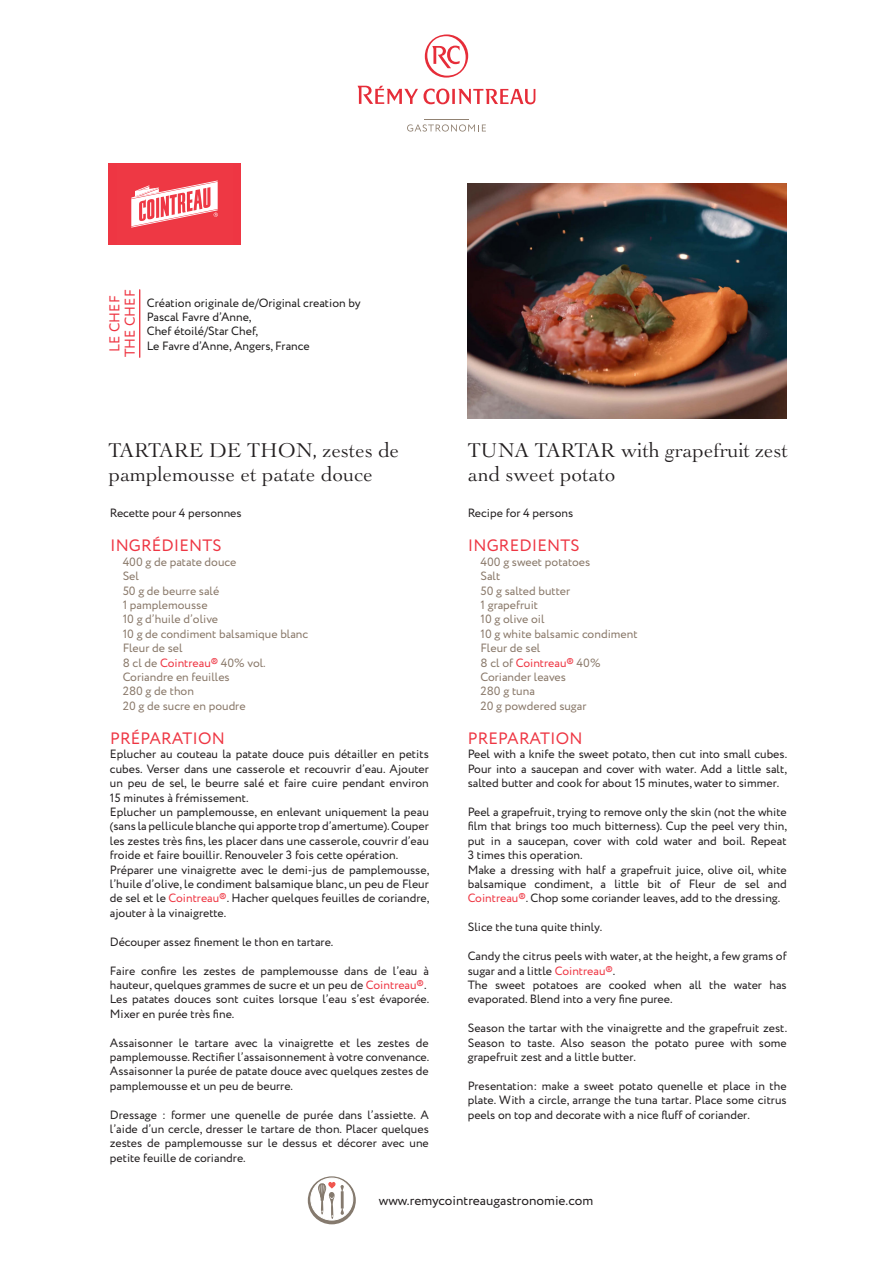
<style>
.page{position:relative;width:893px;height:1263px;background:#fff}
.page>*{position:absolute;margin:0;border:0;box-sizing:border-box;transform-origin:0 0}
.TITRE_RECETTE{font:19.5px/23.4px "Le Cochin BQ";letter-spacing:.01em;color:#231f20}
.TITRE_PARAGRAPHE{font:16.5px "Circe";letter-spacing:.01em;color:#ee3643}
.TITRE_PARAGRAPHE-2{font:14.25px "Circe";letter-spacing:.01em;color:#ee3643}
.t1{font:13.5px "Circe";color:#231f20}
.TEXTE{font:12px/14.4px "Circe";color:#231f20;text-align:justify}
.INGREDIENTS{font:12px "Circe";color:#897869}
.CHEF{font:12px "Circe";color:#1e1c1c}
.INGREDIENTS-2{font:12px "Circe";color:#ee3643}
.s1{color:#ee3643}
.s2{color:#897869}
</style>
<div class="page">
<svg style="left:308px;top:1176px;width:48px;height:48px"></svg>
<div style="left:311px;top:1178px;width:42px;height:42px;background:#fff;border-radius:50%"></div>
<div style="left:311px;top:1178px;width:42px;height:42px;border:1px solid #fff;border-radius:50%"></div>
<svg style="left:318px;top:1176px;width:26px;height:43px"></svg>
<svg style="left:358px;top:86px;width:177px;height:18px"></svg>
<svg style="left:425px;top:34px;width:43px;height:44px"></svg>
<hr style="left:424px;top:119px;width:45px;height:1px;background:#918273">
<svg style="left:407px;top:124px;width:79px;height:8px"></svg>
<img style="left:468px;top:183px;width:319px;height:235px">
<div style="left:108px;top:164px;width:133px;height:81px;background:#ee3643"></div>
<svg style="left:131px;top:180px;width:87px;height:48px"></svg>
<hr style="left:139px;top:290px;width:1px;height:67px;background:#ee3643">
<p class="TITRE_PARAGRAPHE-2" style="left:105px;top:352px;width:58px;rotate:-90deg">LE CHEF</p>
<p class="TITRE_PARAGRAPHE-2" style="left:120px;top:357px;width:69px;rotate:-90deg">THE CHEF</p>
<p class="CHEF" style="left:147px;top:294px;width:215px">Création originale de/Original creation by</p>
<p class="CHEF" style="left:147px;top:309px;width:106px">Pascal Favre d’Anne,</p>
<p class="CHEF" style="left:147px;top:323px;width:113px">Chef étoilé/Star Chef,</p>
<p class="CHEF" style="left:147px;top:338px;width:164px">Le Favre d’Anne, Angers, France</p>
<p class="TITRE_RECETTE" style="left:108px;top:439px;width:292px">TARTARE DE THON, zestes de pamplemousse et patate douce</p>
<p class="TITRE_RECETTE" style="left:468px;top:439px;width:321px">TUNA TARTAR with grapefruit zest</p>
<p class="TITRE_RECETTE" style="left:468px;top:462px;width:149px">and sweet potato</p>
<p class="TEXTE" style="left:110px;top:506px;width:133px">Recette pour 4 personnes</p>
<p class="TITRE_PARAGRAPHE" style="left:110px;top:535px;width:113px">INGRÉDIENTS</p>
<p class="INGREDIENTS" style="left:123px;top:554px;width:115px">400 g de patate douce</p>
<p class="INGREDIENTS" style="left:123px;top:568px;width:18px">Sel</p>
<p class="INGREDIENTS" style="left:123px;top:583px;width:98px">50 g de beurre salé</p>
<p class="INGREDIENTS" style="left:123px;top:597px;width:86px">1 pamplemousse</p>
<p class="INGREDIENTS" style="left:123px;top:611px;width:97px">10 g d’huile d’olive</p>
<p class="INGREDIENTS" style="left:123px;top:626px;width:187px">10 g de condiment balsamique blanc</p>
<p class="INGREDIENTS" style="left:123px;top:640px;width:61px">Fleur de sel</p>
<p class="INGREDIENTS" style="left:123px;top:655px;width:145px">8 cl de <span class="s1">Cointreau®</span> 40% vol.</p>
<p class="INGREDIENTS" style="left:123px;top:669px;width:109px">Coriandre en feuilles</p>
<p class="INGREDIENTS" style="left:123px;top:683px;width:73px">280 g de thon</p>
<p class="INGREDIENTS" style="left:123px;top:698px;width:124px">20 g de sucre en poudre</p>
<p class="TITRE_PARAGRAPHE" style="left:110px;top:727px;width:116px">PRÉPARATION</p>
<p class="TEXTE" style="left:110px;top:747px;width:320px">Eplucher au couteau la patate douce puis détailler en petits cubes. Verser dans une casserole et recouvrir d’eau. Ajouter un peu de sel, le beurre salé et faire cuire pendant environ 15 minutes à frémissement.</p>
<p class="TEXTE" style="left:110px;top:805px;width:320px">Eplucher un pamplemousse, en enlevant uniquement la peau (sans la pellicule blanche qui apporte trop d’amertume). Couper les zestes très fins, les placer dans une casserole, couvrir d’eau froide et faire bouillir. Renouveler 3 fois cette opération.</p>
<p class="TEXTE" style="left:110px;top:863px;width:321px">Préparer une vinaigrette avec le demi-jus de pamplemousse, l’huile d’olive, le condiment balsamique blanc, un peu de Fleur de sel et le <span class="s1">Cointreau®</span>. Hacher quelques feuilles de coriandre, ajouter à la vinaigrette.</p>
<p class="TEXTE" style="left:110px;top:935px;width:225px">Découper assez finement le thon en tartare.</p>
<p class="TEXTE" style="left:110px;top:963px;width:320px">Faire confire les zestes de pamplemousse dans de l’eau à hauteur, quelques grammes de sucre et un peu de <span class="s1">Cointreau®</span>.</p>
<p class="TEXTE" style="left:110px;top:992px;width:321px">Les patates douces sont cuites lorsque l’eau s’est évaporée.<br>Mixer en purée très fine.</p>
<p class="TEXTE" style="left:110px;top:1035px;width:321px">Assaisonner le tartare avec la vinaigrette et les zestes de pamplemousse. Rectifier l’assaisonnement à votre convenance.</p>
<p class="TEXTE" style="left:110px;top:1064px;width:320px">Assaisonner la purée de patate douce avec quelques zestes de pamplemousse et un peu de beurre.</p>
<p class="TEXTE" style="left:110px;top:1107px;width:320px">Dressage : former une quenelle de purée dans l’assiette. A l’aide d’un cercle, dresser le tartare de thon. Placer quelques zestes de pamplemousse sur le dessus et décorer avec une petite feuille de coriandre.</p>
<p class="TEXTE" style="left:468px;top:506px;width:107px">Recipe for 4 persons</p>
<p class="TITRE_PARAGRAPHE" style="left:468px;top:535px;width:113px">INGREDIENTS</p>
<p class="INGREDIENTS" style="left:480px;top:554px;width:111px">400 g sweet potatoes</p>
<p class="INGREDIENTS" style="left:480px;top:568px;width:21px">Salt</p>
<p class="INGREDIENTS" style="left:480px;top:583px;width:91px">50 g salted butter</p>
<p class="INGREDIENTS" style="left:480px;top:597px;width:59px">1 grapefruit</p>
<p class="INGREDIENTS" style="left:480px;top:611px;width:66px">10 g olive oil</p>
<p class="INGREDIENTS" style="left:480px;top:626px;width:159px">10 g white balsamic condiment</p>
<p class="INGREDIENTS" style="left:480px;top:640px;width:61px">Fleur de sel</p>
<p class="INGREDIENTS-2" style="left:480px;top:655px;width:122px"><span class="s2">8 cl of</span> Cointreau® <span class="s2">40%</span></p>
<p class="INGREDIENTS" style="left:480px;top:669px;width:87px">Coriander leaves</p>
<p class="INGREDIENTS" style="left:480px;top:683px;width:56px">280 g tuna</p>
<p class="INGREDIENTS" style="left:480px;top:698px;width:107px">20 g powdered sugar</p>
<p class="TITRE_PARAGRAPHE" style="left:468px;top:727px;width:116px">PREPARATION</p>
<p class="TEXTE" style="left:468px;top:747px;width:321px">Peel with a knife the sweet potato, then cut into small cubes.<br>Pour into a saucepan and cover with water. Add a little salt, salted butter and cook for about 15 minutes, water to simmer.</p>
<p class="TEXTE" style="left:468px;top:805px;width:321px">Peel a grapefruit, trying to remove only the skin (not the white film that brings too much bitterness). Cup the peel very thin, put in a saucepan, cover with cold water and boil. Repeat 3 times this operation.</p>
<p class="TEXTE" style="left:468px;top:863px;width:320px">Make a dressing with half a grapefruit juice, olive oil, white balsamique condiment, a little bit of Fleur de sel and <span class="s1">Cointreau®</span>. Chop some coriander leaves, add to the dressing.</p>
<p class="TEXTE" style="left:468px;top:920px;width:136px">Slice the tuna quite thinly.</p>
<p class="TEXTE" style="left:468px;top:949px;width:320px">Candy the citrus peels with water, at the height, a few grams of sugar and a little <span class="s1">Cointreau®</span>.</p>
<p class="TEXTE" style="left:468px;top:978px;width:320px">The sweet potatoes are cooked when all the water has evaporated. Blend into a very fine puree.</p>
<p class="TEXTE" style="left:468px;top:1021px;width:321px">Season the tartar with the vinaigrette and the grapefruit zest.<br>Season to taste. Also season the potato puree with some grapefruit zest and a little butter.</p>
<p class="TEXTE" style="left:468px;top:1079px;width:320px">Presentation: make a sweet potato quenelle et place in the plate. With a circle, arrange the tuna tartar. Place some citrus peels on top and decorate with a nice fluff of coriander.</p>
<p class="t1" style="left:379px;top:1191px;width:216px">www.remycointreaugastronomie.com</p>
</div>
